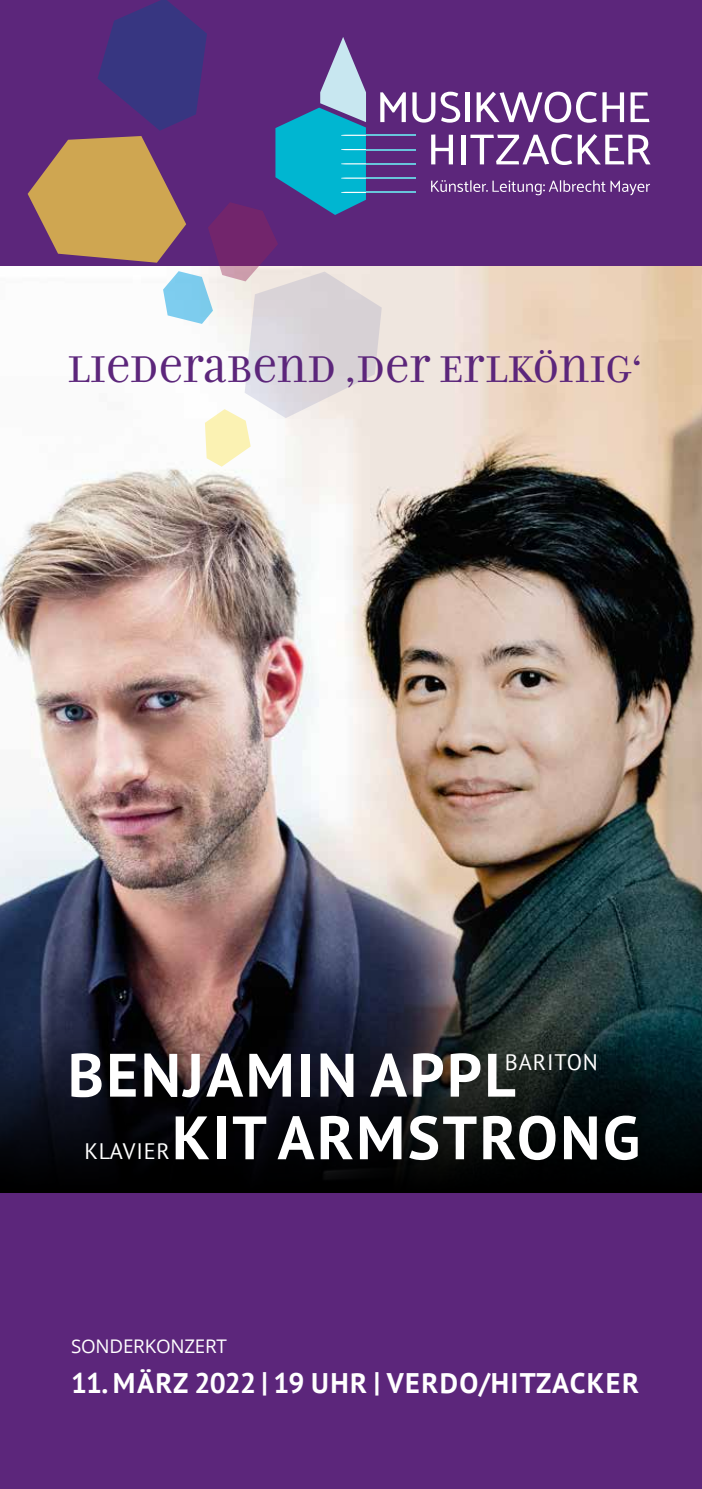
<style>
.page{position:relative;width:702px;height:1489px;background:#fff}
.page>*{position:absolute;margin:0;border:0;box-sizing:border-box;transform-origin:0 0}
.t1{font:700 61px/62.5px "PT Sans";letter-spacing:.04em;color:#fff}
.t2{font:40px "Filosofia Unicase OT";letter-spacing:.01em;color:#5c267b}
.t3{font:700 28.25px "PT Sans";letter-spacing:.05em;color:#fff}
.t4{font:22.25px "PT Sans";letter-spacing:.04em;color:#fff}
.t5{font:18.75px "Open Sans";letter-spacing:-.01em;color:#fff}
</style>
<div class="page">
<div style="left:0;top:0;width:702px;height:1488px;background:#5c267b"></div>
<img style="left:0;top:267px;width:702px;height:748px">
<svg style="left:412px;top:92px;width:48px;height:31px"></svg>
<div style="left:465px;top:92px;width:5px;height:30px;background:#fff"></div>
<svg style="left:476px;top:92px;width:148px;height:31px"></svg>
<svg style="left:630px;top:92px;width:19px;height:30px"></svg>
<svg style="left:431px;top:134px;width:22px;height:30px"></svg>
<hr style="left:461px;top:135px;width:4px;height:29px;background:#fff">
<svg style="left:470px;top:134px;width:180px;height:31px"></svg>
<hr style="left:366px;top:135px;width:49px;height:1px;background:#68c5db">
<hr style="left:366px;top:149px;width:49px;height:1px;background:#68c5db">
<hr style="left:366px;top:163px;width:49px;height:1px;background:#68c5db">
<hr style="left:366px;top:177px;width:49px;height:2px;background:#68c5db">
<hr style="left:366px;top:192px;width:49px;height:1px;background:#68c5db">
<svg style="left:431px;top:180px;width:219px;height:15px"></svg>
<svg style="left:28px;top:0;width:378px;height:466px"></svg>
<svg style="left:0;top:1015px;width:702px;height:177px;background:#0e1217"></svg>
<h2 class="t2" style="left:67px;top:347px;width:576px">LIEDERABEND ‚DER ERLKÖNIG‘</h2>
<h1 class="t1" style="left:172px;top:1042px;width:469px;text-indent:-104px">BENJAMIN APPL<br>KIT ARMSTRONG</h1>
<p class="t4" style="left:505px;top:1048px;width:94px">BARITON</p>
<p class="t4" style="left:84px;top:1137px;width:87px">KLAVIER</p>
<p class="t5" style="left:71px;top:1332px;width:157px">SONDERKONZERT</p>
<p class="t3" style="left:71px;top:1364px;width:569px">11. MÄRZ 2022 | 19 UHR | VERDO/HITZACKER</p>
</div>
